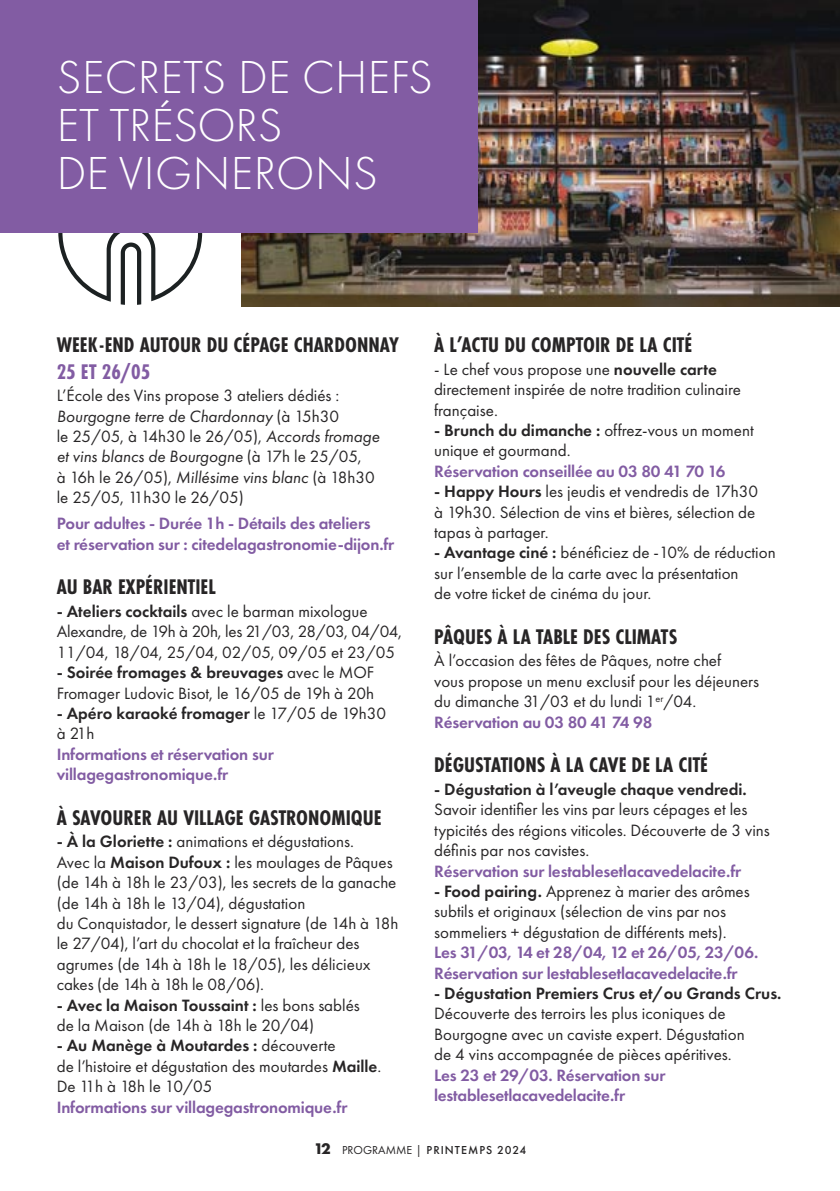
<style>
.page{position:relative;width:840px;height:1191px;background:#fff}
.page>*{position:absolute;margin:0;border:0;box-sizing:border-box;transform-origin:0 0}
.t1{font:300 48px/48px "Futura PT";letter-spacing:.01em;color:#fff}
.t2{font:700 22px/26.4px "Futura PT Cond";color:#272526}
.t3{font:17px/20.4px "Futura PT";color:#272526}
.t4{font:600 17px/20.4px "Futura PT";letter-spacing:-.01em;color:#825ca3}
.t5{font:600 17px/20.4px "Futura PT";color:#272526}
.t6{font:500 12px "Futura PT";letter-spacing:.085em;color:#272526}
.s1{color:#825ca3}
.s2{font-style:italic}
.s3{font-weight:600}
.s4{font-weight:400}
.s5{font-weight:600;color:#825ca3}
.s6{font-weight:700;font-size:16px}
</style>
<div class="page">
<svg style="left:58px;top:232px;width:144px;height:73px"></svg>
<img style="left:241px;top:0;width:598px;height:307px">
<div style="left:0;top:0;width:477px;height:232px;background:#825ca3"></div>
<p class="t1" style="left:57px;top:59px;width:377px">SECRETS DE CHEFS<br>ET TRÉSORS<br>DE VIGNERONS</p>
<p class="t2" style="left:57px;top:334px;width:343px">WEEK-END AUTOUR DU CÉPAGE CHARDONNAY<br><span class="s1">25 ET 26/05</span></p>
<p class="t3" style="left:57px;top:387px;width:324px">L’École des Vins propose 3 ateliers dédiés :<br><span class="s2">Bourgogne terre de Chardonnay</span> (à 15h30<br>le 25/05, à 14h30 le 26/05), <span class="s2">Accords fromage et vins blancs de Bourgogne</span> (à 17h le 25/05,<br>à 16h le 26/05), <span class="s2">Millésime vins blanc</span> (à 18h30 le 25/05, 11h30 le 26/05)</p>
<p class="t4" style="left:57px;top:515px;width:339px">Pour adultes - Durée 1h - Détails des ateliers<br>et réservation sur : citedelagastronomie-dijon.fr</p>
<p class="t2" style="left:57px;top:576px;width:160px">AU BAR EXPÉRIENTIEL</p>
<p class="t3" style="left:57px;top:602px;width:346px"><span class="s3">- Ateliers cocktails</span> avec le barman mixologue<br>Alexandre, de 19h à 20h, les 21/03, 28/03, 04/04,<br>11/04, 18/04, 25/04, 02/05, 09/05 et 23/05</p>
<p class="t3" style="left:57px;top:663px;width:319px"><span class="s3">- Soirée fromages &amp; breuvages</span> avec le MOF<br>Fromager Ludovic Bisot, le 16/05 de 19h à 20h</p>
<p class="t5" style="left:57px;top:704px;width:331px">- Apéro karaoké fromager <span class="s4">le 17/05 de 19h30 à 21h</span></p>
<p class="t4" style="left:57px;top:745px;width:218px">Informations et réservation sur villagegastronomique.fr</p>
<p class="t2" style="left:57px;top:807px;width:326px">À SAVOURER AU VILLAGE GASTRONOMIQUE</p>
<p class="t3" style="left:57px;top:833px;width:343px"><span class="s3">- À la Gloriette :</span> animations et dégustations.<br>Avec la <span class="s3">Maison Dufoux :</span> les moulages de Pâques (de 14h à 18h le 23/03), les secrets de la ganache (de 14h à 18h le 13/04), dégustation<br>du Conquistador, le dessert signature (de 14h à 18h le 27/04), l’art du chocolat et la fraîcheur des agrumes (de 14h à 18h le 18/05), les délicieux cakes (de 14h à 18h le 08/06).</p>
<p class="t3" style="left:57px;top:996px;width:304px"><span class="s3">- Avec la Maison Toussaint :</span> les bons sablés de la Maison (de 14h à 18h le 20/04)</p>
<p class="t3" style="left:57px;top:1037px;width:326px"><span class="s3">- Au Manège à Moutardes :</span> découverte<br>de l’histoire et dégustation des moutardes <span class="s3">Maille</span>.<br>De 11h à 18h le 10/05</p>
<p class="t4" style="left:57px;top:1098px;width:292px">Informations sur villagegastronomique.fr</p>
<p class="t2" style="left:434px;top:334px;width:259px">À L’ACTU DU COMPTOIR DE LA CITÉ</p>
<p class="t3" style="left:434px;top:360px;width:308px">- Le chef vous propose une <span class="s3">nouvelle carte </span>directement inspirée de notre tradition culinaire française.</p>
<p class="t3" style="left:434px;top:421px;width:321px"><span class="s3">- Brunch du dimanche :</span> offrez-vous un moment unique et gourmand.<br><span class="s5">Réservation conseillée au 03 80 41 70 16</span></p>
<p class="t3" style="left:434px;top:483px;width:325px"><span class="s3">- Happy Hours</span> les jeudis et vendredis de 17h30 à 19h30. Sélection de vins et bières, sélection de tapas à partager.</p>
<p class="t3" style="left:434px;top:544px;width:343px"><span class="s3">- Avantage ciné :</span> bénéficiez de -10% de réduction sur l’ensemble de la carte avec la présentation<br>de votre ticket de cinéma du jour.</p>
<p class="t2" style="left:434px;top:626px;width:244px">PÂQUES À LA TABLE DES CLIMATS</p>
<p class="t3" style="left:434px;top:652px;width:326px">À l’occasion des fêtes de Pâques, notre chef<br>vous propose un menu exclusif pour les déjeuners du dimanche 31/03 et du lundi 1<sup>er</sup>/04.<br><span class="s5">Réservation au 03 80 41 74 98</span></p>
<p class="t2" style="left:434px;top:754px;width:275px">DÉGUSTATIONS À LA CAVE DE LA CITÉ</p>
<p class="t3" style="left:434px;top:780px;width:337px"><span class="s3">- Dégustation à l’aveugle chaque vendredi.<br></span>Savoir identifier les vins par leurs cépages et les typicités des régions viticoles. Découverte de 3 vins définis par nos cavistes.</p>
<p class="t4" style="left:434px;top:862px;width:308px">Réservation sur lestablesetlacavedelacite.fr</p>
<p class="t3" style="left:434px;top:882px;width:317px"><span class="s3">- Food pairing.</span> Apprenez à marier des arômes subtils et originaux (sélection de vins par nos sommeliers + dégustation de différents mets).</p>
<p class="t4" style="left:434px;top:943px;width:325px">Les 31/03, 14 et 28/04, 12 et 26/05, 23/06.<br>Réservation sur lestablesetlacavedelacite.fr</p>
<p class="t3" style="left:434px;top:984px;width:348px"><span class="s3">- Dégustation Premiers Crus et/ou Grands Crus.<br></span>Découverte des terroirs les plus iconiques de Bourgogne avec un caviste expert. Dégustation<br>de 4 vins accompagnée de pièces apéritives.<br><span class="s5">Les 23 et 29/03. Réservation sur lestablesetlacavedelacite.fr</span></p>
<p class="t6" style="left:313px;top:1145px;width:214px"><span class="s6">12</span> <span class="s4">PROGRAMME |</span> PRINTEMPS 2024</p>
</div>
